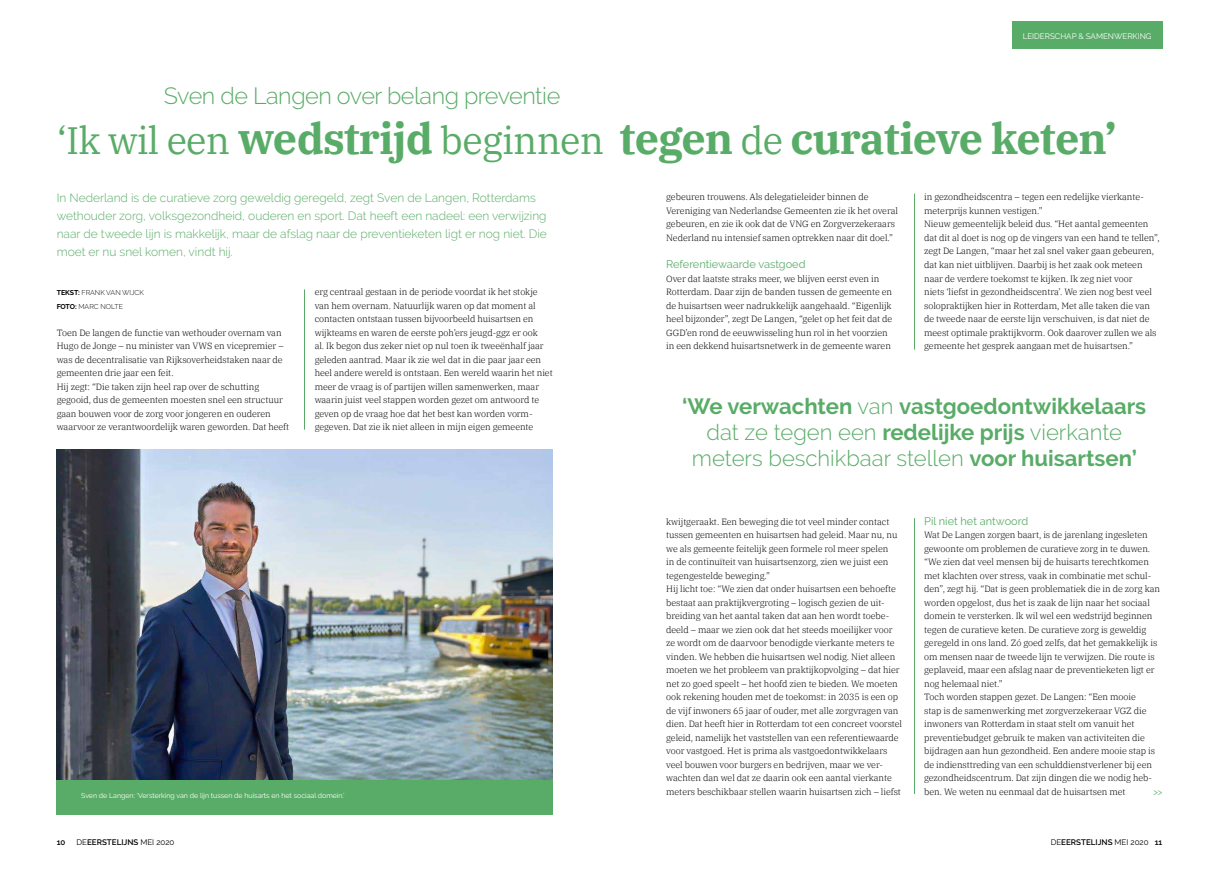
<style>
.page{position:relative;width:1219px;height:871px;background:#fff}
.page>*{position:absolute;margin:0;border:0;box-sizing:border-box;transform-origin:0 0}
.t1{font:700 43px "IBM Plex Serif";letter-spacing:-.02em;color:#59ac67}
.t2{font:300 23.4px "Raleway";letter-spacing:-.02em;color:#59ac67}
.t3{font:700 22.1px/26px "Raleway";color:#59ac67;text-align:center}
.t4{font:300 12px/18px "Raleway";color:#59ac67}
.t5{font:11px "Raleway";color:#59ac67}
.t6{font:300 9px/13.5px "IBM Plex Serif";letter-spacing:-.005em;color:#000}
.t7{font:9px "Raleway";color:#59ac67}
.t8{font:600 8px "Raleway";color:#000}
.t9{font:8px "Raleway";color:#fff}
.t10{font:7px "Raleway";color:#fff}
.t11{font:300 7px/13.5px "Raleway";color:#000}
.s1{font-weight:400;font-size:38px}
.s2{font-weight:700}
.s3{font-weight:300}
.s4{font-weight:400}
</style>
<div class="page">
<div style="left:1012px;top:21px;width:150px;height:28px;background:#59ac67"></div>
<hr style="left:304px;top:289px;width:1px;height:140px;background:#59ac67">
<hr style="left:914px;top:193px;width:1px;height:156px;background:#59ac67">
<hr style="left:914px;top:518px;width:1px;height:275px;background:#59ac67">
<img style="left:57px;top:449px;width:496px;height:331px">
<div style="left:57px;top:780px;width:496px;height:34px;background:#59ac67"></div>
<h2 class="t2" style="left:164px;top:82px;width:398px">Sven de Langen over belang preventie</h2>
<p class="t9" style="left:1023px;top:32px;width:130px">LEIDERSCHAP &amp; SAMENWERKING</p>
<h1 class="t1" style="left:57px;top:104px;width:1061px"><span class="s1">‘Ik wil een</span> wedstrijd <span class="s1">beginnen</span> tegen <span class="s1">de</span> curatieve keten’</h1>
<p class="t4" style="left:57px;top:189px;width:492px">In Nederland is de curatieve zorg geweldig geregeld, zegt Sven de Langen, Rotterdams wethouder zorg, volksgezondheid, ouderen en sport. Dat heeft een nadeel: een verwijzing naar de tweede lijn is makkelijk, maar de afslag naar de preventieketen ligt er nog niet. Die moet er nu snel komen, vindt hij.</p>
<p class="t6" style="left:666px;top:190px;width:233px">gebeuren trouwens. Als delegatieleider binnen de Vereniging van Nederlandse Gemeenten zie ik het overal gebeuren, en zie ik ook dat de VNG en Zorgverzekeraars Nederland nu intensief samen optrekken naar dit doel.”</p>
<p class="t5" style="left:666px;top:258px;width:141px">Referentiewaarde vastgoed</p>
<p class="t6" style="left:666px;top:271px;width:228px">Over dat laatste straks meer, we blijven eerst even in Rotterdam. Daar zijn de banden tussen de gemeente en de huisartsen weer nadrukkelijk aangehaald. “Eigenlijk heel bijzonder”, zegt De Langen, “gelet op het feit dat de GGD’en rond de eeuwwisseling hun rol in het voorzien in een dekkend huisartsnetwerk in de gemeente waren</p>
<p class="t6" style="left:924px;top:190px;width:237px">in gezondheidscentra – tegen een redelijke vierkante&shy;meterprijs kunnen vestigen.”<br>Nieuw gemeentelijk beleid dus. “Het aantal gemeenten dat dit al doet is nog op de vingers van een hand te tellen”, zegt De Langen, “maar het zal snel vaker gaan gebeuren, dat kan niet uitblijven. Daarbij is het zaak ook meteen naar de verdere toekomst te kijken. Ik zeg niet voor<br>niets ‘liefst in gezondheidscentra’. We zien nog best veel solopraktijken hier in Rotterdam, Met alle taken die van de tweede naar de eerste lijn verschuiven, is dat niet de meest optimale praktijkvorm. Ook daarover zullen we als gemeente het gesprek aangaan met de huisartsen.”</p>
<p class="t6" style="left:315px;top:284px;width:240px">erg centraal gestaan in de periode voordat ik het stokje van hem overnam. Natuurlijk waren op dat moment al contacten ontstaan tussen bijvoorbeeld huisartsen en wijkteams en waren de eerste poh’ers jeugd-ggz er ook<br>al. Ik begon dus zeker niet op nul toen ik tweeënhalf jaar geleden aantrad. Maar ik zie wel dat in die paar jaar een heel andere wereld is ontstaan. Een wereld waarin het niet meer de vraag is of partijen willen samenwerken, maar waarin juist veel stappen worden gezet om antwoord te geven op de vraag hoe dat het best kan worden vorm&shy;gegeven. Dat zie ik niet alleen in mijn eigen gemeente</p>
<p class="t11" style="left:57px;top:286px;width:89px"><span class="s2">TEKST:</span> FRANK VAN WIJCK<br><span class="s2">FOTO:</span> MARC NOLTE</p>
<p class="t6" style="left:57px;top:325px;width:234px">Toen De langen de functie van wethouder overnam van Hugo de Jonge – nu minister van VWS en vicepremier – was de decentralisatie van Rijksoverheidstaken naar de gemeenten drie jaar een feit.<br>Hij zegt: “Die taken zijn heel rap over de schutting gegooid, dus de gemeenten moesten snel een structuur gaan bouwen voor de zorg voor jongeren en ouderen waarvoor ze verantwoordelijk waren geworden. Dat heeft</p>
<h3 class="t3" style="left:682px;top:393px;width:466px">‘We verwachten <span class="s3">van</span> vastgoedontwikkelaars <span class="s3">dat ze tegen een</span> redelijke prijs <span class="s3">vierkante meters beschikbaar stellen</span> voor huisartsen’</h3>
<p class="t10" style="left:81px;top:791px;width:265px">Sven de Langen: ‘Versterking van de lijn tussen de huisarts en het sociaal domein.’</p>
<p class="t6" style="left:666px;top:514px;width:237px">kwijtgeraakt. Een beweging die tot veel minder contact tussen gemeenten en huisartsen had geleid. Maar nu, nu we als gemeente feitelijk geen formele rol meer spelen<br>in de continuïteit van huisartsenzorg, zien we juist een tegengestelde beweging.”<br>Hij licht toe: “We zien dat onder huisartsen een behoefte bestaat aan praktijkvergroting – logisch gezien de uit&shy;breiding van het aantal taken dat aan hen wordt toebe&shy;deeld – maar we zien ook dat het steeds moeilijker voor ze wordt om de daarvoor benodigde vierkante meters te vinden. We hebben die huisartsen wel nodig. Niet alleen moeten we het probleem van praktijkopvolging – dat hier net zo goed speelt – het hoofd zien te bieden. We moeten ook rekening houden met de toekomst: in 2035 is een op de vijf inwoners 65 jaar of ouder, met alle zorgvragen van dien. Dat heeft hier in Rotterdam tot een concreet voorstel geleid, namelijk het vaststellen van een referentiewaarde voor vastgoed. Het is prima als vastgoedontwikkelaars veel bouwen voor burgers en bedrijven, maar we ver&shy;wachten dan wel dat ze daarin ook een aantal vierkante meters beschikbaar stellen waarin huisartsen zich – liefst</p>
<p class="t5" style="left:924px;top:514px;width:106px">Pil niet het antwoord</p>
<p class="t6" style="left:924px;top:527px;width:237px">Wat De Langen zorgen baart, is de jarenlang ingesleten gewoonte om problemen de curatieve zorg in te duwen. “We zien dat veel mensen bij de huisarts terechtkomen met klachten over stress, vaak in combinatie met schul&shy;den”, zegt hij. “Dat is geen problematiek die in de zorg kan worden opgelost, dus het is zaak de lijn naar het sociaal domein te versterken. Ik wil wel een wedstrijd beginnen tegen de curatieve keten. De curatieve zorg is geweldig geregeld in ons land. Zó goed zelfs, dat het gemakkelijk is om mensen naar de tweede lijn te verwijzen. Die route is geplaveid, maar een afslag naar de preventieketen ligt er nog helemaal niet.”<br>Toch worden stappen gezet. De Langen: “Een mooie<br>stap is de samenwerking met zorgverzekeraar VGZ die inwoners van Rotterdam in staat stelt om vanuit het preventiebudget gebruik te maken van activiteiten die bijdragen aan hun gezondheid. Een andere mooie stap is de indiensttreding van een schulddienstverlener bij een gezondheidscentrum. Dat zijn dingen die we nodig heb&shy;ben. We weten nu eenmaal dat de huisartsen met</p>
<p class="t7" style="left:1153px;top:786px;width:10px">&gt;&gt;</p>
<p class="t8" style="left:57px;top:837px;width:10px">10</p>
<p class="t8" style="left:77px;top:837px;width:99px"><span class="s4">DE</span>EERSTELIJNS <span class="s4">MEI 2020</span></p>
<p class="t8" style="left:1051px;top:837px;width:113px"><span class="s4">DE</span>EERSTELIJNS <span class="s4">MEI 2020</span> 11</p>
</div>
